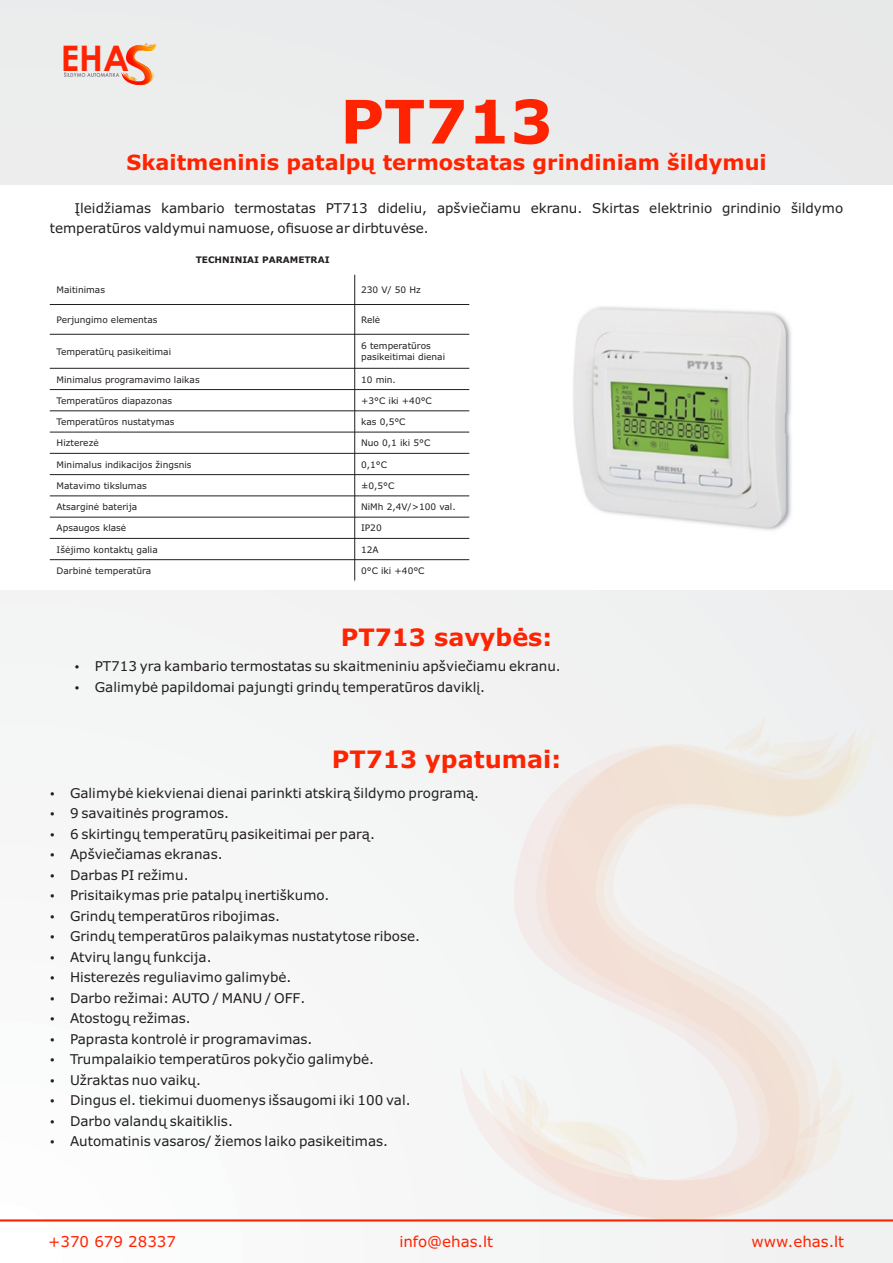
<style>
.page{position:relative;width:893px;height:1263px;background:#f3f4f4}
.page>*{position:absolute;margin:0;border:0;box-sizing:border-box;transform-origin:0 0}
.t1{font:700 60px "Verdana";color:#fe2401}
.t2{font:700 35.25px "Century Gothic";color:#fe2401}
.t3{font:700 24px "Verdana";color:#fe2401}
.t4{font:700 21px "Verdana";color:#fe2401}
.t5{font:15px "Verdana";color:#fe2401}
.t6{font:13.5px/20.5px "Verdana";color:#231f20}
.t7{font:9px/10.9px "Verdana";color:#231f20}
.t8{font:700 9px "Verdana";color:#231f20}
</style>
<div class="page">
<div style="left:0;top:186px;width:893px;height:404px;background:#fff"></div>
<svg style="left:64px;top:43px;width:92px;height:43px"></svg>
<hr style="left:354px;top:275px;width:1px;height:306px;background:#231f20">
<hr style="left:50px;top:580px;width:419px;height:1px;background:#fff">
<hr style="left:50px;top:559px;width:419px;height:1px;background:#231f20">
<hr style="left:50px;top:538px;width:419px;height:1px;background:#231f20">
<hr style="left:50px;top:517px;width:419px;height:1px;background:#231f20">
<hr style="left:50px;top:495px;width:419px;height:1px;background:#231f20">
<hr style="left:50px;top:474px;width:419px;height:1px;background:#231f20">
<hr style="left:50px;top:453px;width:419px;height:1px;background:#231f20">
<hr style="left:50px;top:432px;width:419px;height:1px;background:#231f20">
<hr style="left:50px;top:410px;width:419px;height:1px;background:#231f20">
<hr style="left:50px;top:389px;width:419px;height:1px;background:#231f20">
<hr style="left:50px;top:368px;width:419px;height:1px;background:#231f20">
<hr style="left:50px;top:334px;width:419px;height:1px;background:#231f20">
<hr style="left:50px;top:304px;width:419px;height:1px;background:#231f20">
<svg style="left:457px;top:723px;width:418px;height:499px"></svg>
<svg style="left:509px;top:1074px;width:139px;height:112px"></svg>
<hr style="left:0;top:1219px;width:893px;height:2px;background:#fe2401">
<img style="left:573px;top:306px;width:219px;height:225px">
<h2 class="t2" style="left:61px;top:44px;width:70px">EHA</h2>
<h1 class="t1" style="left:340px;top:98px;width:214px">PT713</h1>
<h3 class="t4" style="left:126px;top:154px;width:642px">Skaitmeninis patalpų termostatas grindiniam šildymui</h3>
<p class="t6" style="left:50px;top:198px;width:795px;text-indent:25px">Įleidžiamas kambario termostatas PT713 dideliu, apšviečiamu ekranu. Skirtas elektrinio grindinio šildymo temperatūros valdymui namuose, ofisuose ar dirbtuvėse.</p>
<p class="t8" style="left:196px;top:256px;width:135px">TECHNINIAI PARAMETRAI</p>
<p class="t7" style="left:57px;top:285px;width:50px">Maitinimas</p>
<p class="t7" style="left:361px;top:285px;width:61px">230 V/ 50 Hz</p>
<p class="t7" style="left:57px;top:315px;width:103px">Perjungimo elementas</p>
<p class="t7" style="left:361px;top:315px;width:21px">Relė</p>
<p class="t7" style="left:57px;top:347px;width:116px">Temperatūrų pasikeitimai</p>
<p class="t7" style="left:361px;top:341px;width:86px">6 temperatūros pasikeitimai dienai</p>
<p class="t7" style="left:57px;top:374px;width:145px">Minimalus programavimo laikas</p>
<p class="t7" style="left:361px;top:374px;width:36px">10 min.</p>
<p class="t7" style="left:57px;top:396px;width:117px">Temperatūros diapazonas</p>
<p class="t7" style="left:361px;top:396px;width:72px">+3°C iki +40°C</p>
<p class="t7" style="left:57px;top:417px;width:119px">Temperatūros nustatymas</p>
<p class="t7" style="left:361px;top:417px;width:46px">kas 0,5°C</p>
<p class="t7" style="left:57px;top:438px;width:44px">Hizterezė</p>
<p class="t7" style="left:361px;top:438px;width:71px">Nuo 0,1 iki 5°C</p>
<p class="t7" style="left:57px;top:460px;width:136px">Minimalus indikacijos žingsnis</p>
<p class="t7" style="left:361px;top:460px;width:27px">0,1°C</p>
<p class="t7" style="left:57px;top:481px;width:92px">Matavimo tikslumas</p>
<p class="t7" style="left:361px;top:481px;width:35px">±0,5°C</p>
<p class="t7" style="left:57px;top:502px;width:82px">Atsarginė baterija</p>
<p class="t7" style="left:361px;top:502px;width:96px">NiMh 2,4V/&gt;100 val.</p>
<p class="t7" style="left:57px;top:523px;width:71px">Apsaugos klasė</p>
<p class="t7" style="left:361px;top:523px;width:22px">IP20</p>
<p class="t7" style="left:57px;top:545px;width:103px">Išėjimo kontaktų galia</p>
<p class="t7" style="left:361px;top:545px;width:19px">12A</p>
<p class="t7" style="left:57px;top:566px;width:96px">Darbinė temperatūra</p>
<p class="t7" style="left:361px;top:566px;width:65px">0°C iki +40°C</p>
<h3 class="t3" style="left:341px;top:627px;width:213px">PT713 savybės:</h3>
<p class="t6" style="left:95px;top:657px;width:467px">PT713 yra kambario termostatas su skaitmeniniu apšviečiamu ekranu.<br>Galimybė papildomai pajungti grindų temperatūros daviklį.</p>
<h3 class="t3" style="left:332px;top:750px;width:231px">PT713 ypatumai:</h3>
<p class="t6" style="left:70px;top:784px;width:411px">Galimybė kiekvienai dienai parinkti atskirą šildymo programą.<br>9 savaitinės programos.<br>6 skirtingų temperatūrų pasikeitimai per parą.<br>Apšviečiamas ekranas.<br>Darbas PI režimu.<br>Prisitaikymas prie patalpų inertiškumo.<br>Grindų temperatūros ribojimas.<br>Grindų temperatūros palaikymas nustatytose ribose.<br>Atvirų langų funkcija.<br>Histerezės reguliavimo galimybė.<br>Darbo režimai: AUTO / MANU / OFF.<br>Atostogų režimas.<br>Paprasta kontrolė ir programavimas.<br>Trumpalaikio temperatūros pokyčio galimybė.<br>Užraktas nuo vaikų.<br>Dingus el. tiekimui duomenys išsaugomi iki 100 val.<br>Darbo valandų skaitiklis.<br>Automatinis vasaros/ žiemos laiko pasikeitimas.</p>
<p class="t5" style="left:48px;top:1236px;width:129px">+370 679 28337</p>
<p class="t5" style="left:399px;top:1236px;width:95px">info@ehas.lt</p>
<p class="t5" style="left:752px;top:1236px;width:94px">www.ehas.lt</p>
</div>
